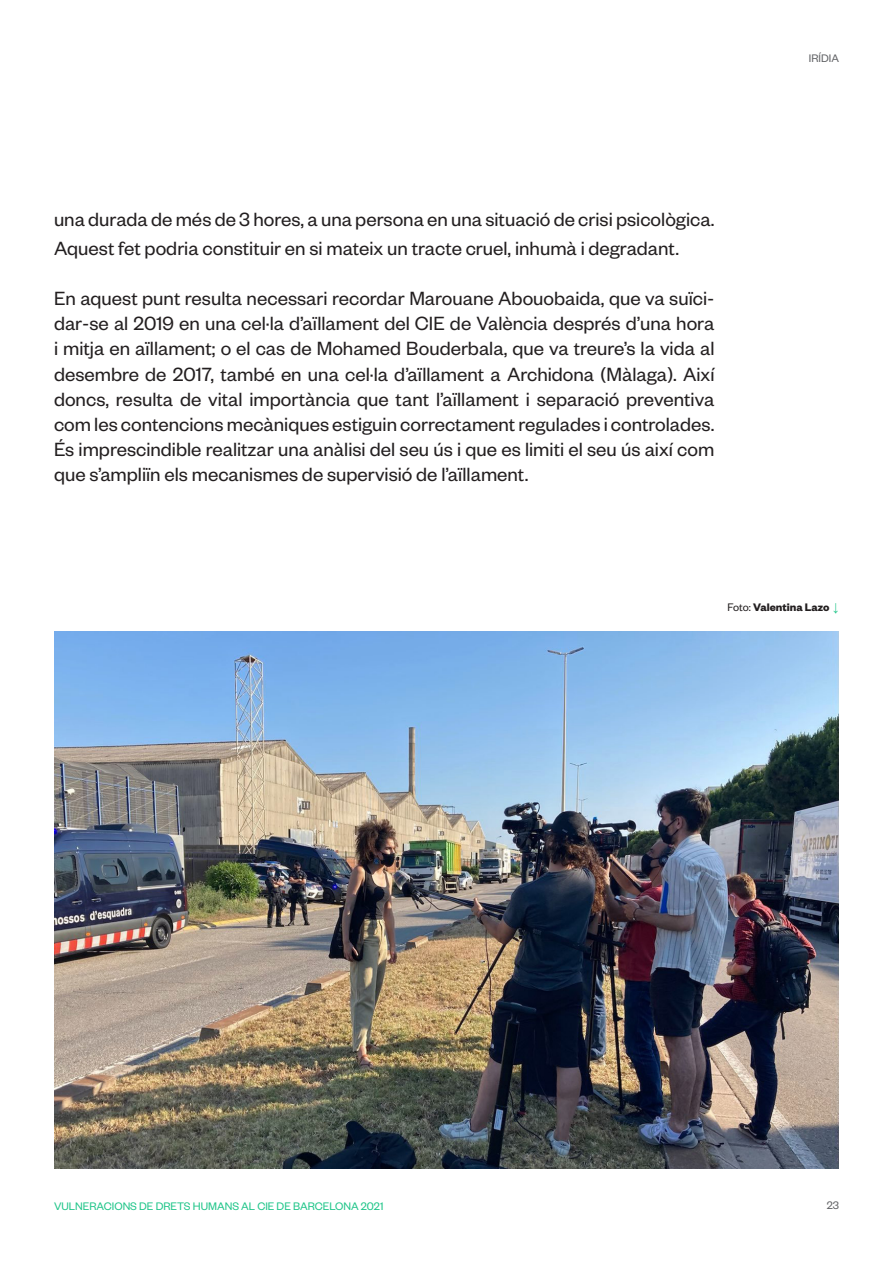
<style>
.page{position:relative;width:893px;height:1263px;background:#fff}
.page>*{position:absolute;margin:0;border:0;box-sizing:border-box;transform-origin:0 0}
.t1{font:21px/25.2px "Founders Grotesk";color:#231f20}
.t2{font:12px "Founders Grotesk";color:#20c589}
.t3{font:700 12px "Founders Grotesk";color:#231f20}
.t4{font:12px "Founders Grotesk";color:#626366}
.s1{font-weight:400}
.s2{font-family:"Arial";color:#20c589}
</style>
<div class="page">
<img style="left:55px;top:631px;width:784px;height:537px">
<p class="t4" style="left:809px;top:50px;width:32px">IRÍDIA</p>
<p class="t1" style="left:54px;top:204px;width:662px;line-height:28.8px">una durada de més de 3 hores, a una persona en una situació de crisi psicològica.<br>Aquest fet podria constituir en si mateix un tracte cruel, inhumà i degradant.</p>
<p class="t1" style="left:54px;top:285px;width:662px;text-align:justify">En aquest punt resulta necessari recordar Marouane Abouobaida, que va suïci&shy;dar-se al 2019 en una cel·la d’aïllament del CIE de València després d’una hora i mitja en aïllament; o el cas de Mohamed Bouderbala, que va treure’s la vida al desembre de 2017, també en una cel·la d’aïllament a Archidona (Màlaga). Així doncs, resulta de vital importància que tant l’aïllament i separació preventiva com les contencions mecàniques estiguin correctament regulades i controlades.<br>És imprescindible realitzar una anàlisi del seu ús i que es limiti el seu ús així com que s’ampliïn els mecanismes de supervisió de l’aïllament.</p>
<p class="t3" style="left:728px;top:599px;width:113px"><span class="s1">Foto:</span> Valentina Lazo <span class="s2">↓</span></p>
<p class="t2" style="left:54px;top:1198px;width:331px">VULNERACIONS DE DRETS HUMANS AL CIE DE BARCELONA 2021</p>
<p class="t4" style="left:827px;top:1198px;width:14px">23</p>
</div>
